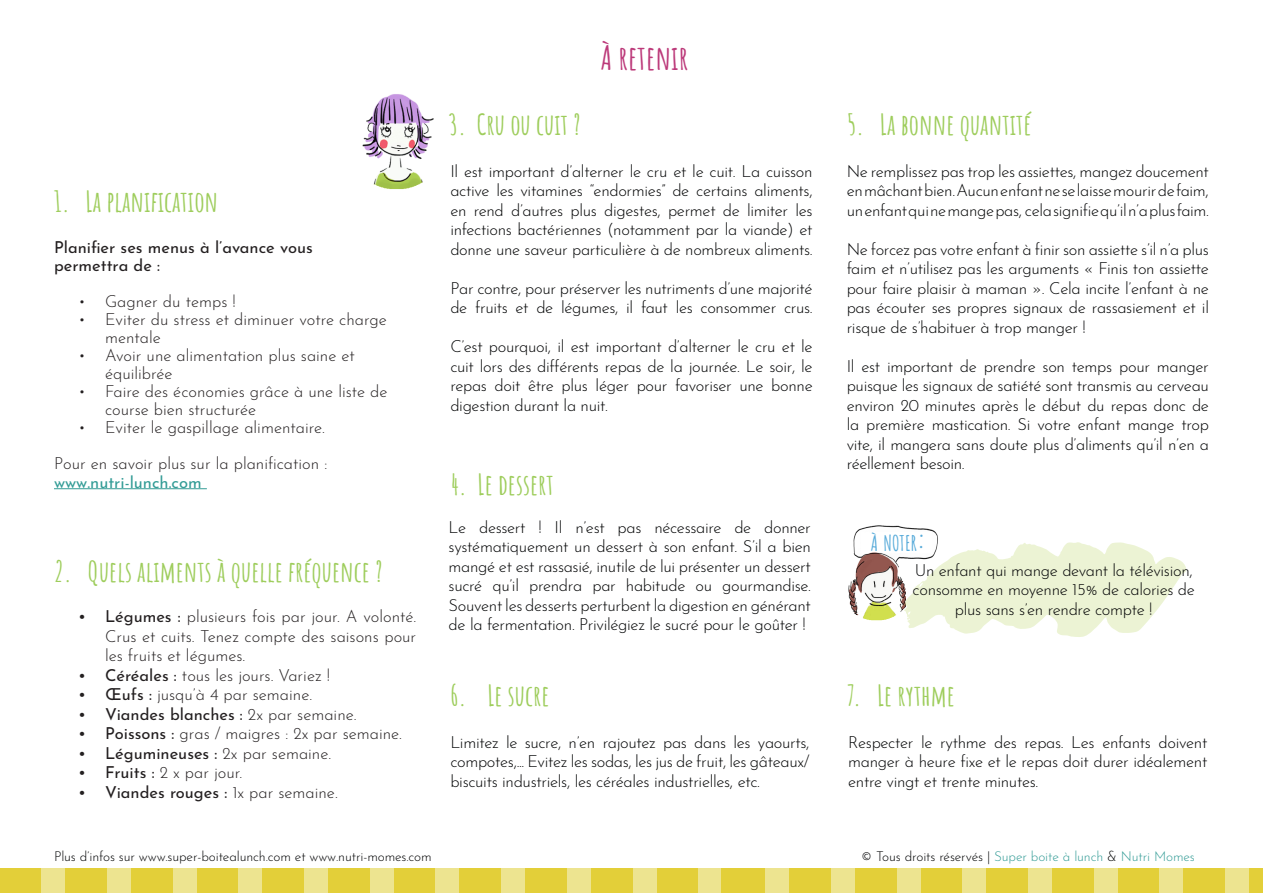
<style>
.page{position:relative;width:1263px;height:893px;background:#fff}
.page>*{position:absolute;margin:0;border:0;box-sizing:border-box;transform-origin:0 0}
.t1{font:700 33px "Amatic SC";color:#bc3a7a}
.t2{font:700 28.5px "Amatic SC";color:#9ecd5c}
.t3{font:700 21px "Amatic SC";color:#57aad9}
.t4{font:300 16.5px/19.5px "Josefin Sans";letter-spacing:-.02em;color:#010203;text-align:justify}
.t5{font:300 16.5px/18px "Josefin Sans";color:#231f20}
.t6{font:16.5px "Josefin Sans";color:#231f20}
.t7{font:16.5px "Josefin Sans";color:#339c96}
.t8{font:300 13.5px "Josefin Sans";letter-spacing:-.01em;color:#010203}
.t9{font:300 13.5px "Josefin Sans";letter-spacing:-.01em;color:#339c96}
.s1{font-weight:400}
.s2{font-weight:300}
.s3{font-size:30px}
.s4{color:#010203}
</style>
<div class="page">
<img style="left:853px;top:525px;width:85px;height:26px">
<img style="left:848px;top:551px;width:56px;height:70px">
<img style="left:362px;top:94px;width:71px;height:95px">
<hr style="left:54px;top:488px;width:153px;height:1px;background:#339c96">
<div style="left:0;top:868px;width:831px;height:25px;background:#e3cf39"></div>
<div style="left:41px;top:868px;width:24px;height:25px;background:#ede490"></div>
<div style="left:107px;top:868px;width:24px;height:25px;background:#ede490"></div>
<div style="left:173px;top:868px;width:23px;height:25px;background:#ede490"></div>
<div style="left:238px;top:868px;width:24px;height:25px;background:#ede490"></div>
<div style="left:304px;top:868px;width:24px;height:25px;background:#ede490"></div>
<div style="left:370px;top:868px;width:24px;height:25px;background:#ede490"></div>
<div style="left:435px;top:868px;width:24px;height:25px;background:#ede490"></div>
<div style="left:501px;top:868px;width:24px;height:25px;background:#ede490"></div>
<div style="left:567px;top:868px;width:24px;height:25px;background:#ede490"></div>
<div style="left:633px;top:868px;width:24px;height:25px;background:#ede490"></div>
<div style="left:698px;top:868px;width:24px;height:25px;background:#ede490"></div>
<div style="left:722px;top:868px;width:541px;height:25px;background:#e3cf39"></div>
<div style="left:765px;top:868px;width:24px;height:25px;background:#ede490"></div>
<div style="left:831px;top:868px;width:24px;height:25px;background:#ede490"></div>
<div style="left:896px;top:868px;width:24px;height:25px;background:#ede490"></div>
<div style="left:962px;top:868px;width:24px;height:25px;background:#ede490"></div>
<div style="left:1028px;top:868px;width:24px;height:25px;background:#ede490"></div>
<div style="left:1094px;top:868px;width:24px;height:25px;background:#ede490"></div>
<div style="left:1159px;top:868px;width:24px;height:25px;background:#ede490"></div>
<div style="left:1225px;top:868px;width:24px;height:25px;background:#ede490"></div>
<svg style="left:904px;top:542px;width:282px;height:95px"></svg>
<p class="t2" style="left:54px;top:179px;width:166px">1. La planification</p>
<p class="t6" style="left:54px;top:234px;width:260px">Planifier ses menus à l’avance vous</p>
<p class="t6" style="left:54px;top:252px;width:108px">permettra de :</p>
<p class="t5" style="left:78px;top:291px;width:159px">• Gagner du temps !</p>
<p class="t5" style="left:105px;top:309px;width:283px;text-indent:-27px">• Eviter du stress et diminuer votre charge mentale</p>
<p class="t5" style="left:105px;top:345px;width:251px;text-indent:-27px">• Avoir une alimentation plus saine et équilibrée</p>
<p class="t5" style="left:105px;top:381px;width:284px;text-indent:-27px">• Faire des économies grâce à une liste de course bien structurée</p>
<p class="t5" style="left:78px;top:417px;width:248px">• Eviter le gaspillage alimentaire.</p>
<p class="t5" style="left:54px;top:453px;width:275px">Pour en savoir plus sur la planification :</p>
<p class="t7" style="left:54px;top:468px;width:149px">www.nutri-lunch.com</p>
<p class="t2" style="left:54px;top:549px;width:330px">2. Quels aliments à quelle fréquence ?</p>
<p class="t5" style="left:105px;top:605px;width:313px;line-height:19.5px;text-align:justify;text-indent:-27px"><span class="s1">• Légumes :</span> plusieurs fois par jour. A volonté.<br>Crus et cuits. Tenez compte des saisons pour les fruits et légumes.</p>
<p class="t5" style="left:78px;top:664px;width:254px"><span class="s1">• Céréales :</span> tous les jours. Variez !</p>
<p class="t5" style="left:78px;top:684px;width:236px"><span class="s1">• Œufs :</span> jusqu’à 4 par semaine.</p>
<p class="t6" style="left:78px;top:700px;width:280px">• Viandes blanches : <span class="s2">2x par semaine.</span></p>
<p class="t5" style="left:78px;top:723px;width:325px"><span class="s1">• Poissons :</span> gras / maigres : 2x par semaine.</p>
<p class="t6" style="left:78px;top:739px;width:255px">• Légumineuses : <span class="s2">2x par semaine.</span></p>
<p class="t5" style="left:78px;top:762px;width:166px"><span class="s1">• Fruits :</span> 2 x par jour.</p>
<p class="t6" style="left:78px;top:778px;width:261px">• Viandes rouges : <span class="s2">1x par semaine.</span></p>
<p class="t1" style="left:601px;top:32px;width:89px">À retenir</p>
<p class="t2" style="left:449px;top:103px;width:134px">3. Cru ou cuit ?</p>
<p class="t2" style="left:847px;top:102px;width:186px">5. La bonne quantité</p>
<p class="t4" style="left:847px;top:160px;width:364px">Ne remplissez pas trop les assiettes, mangez doucement en mâchant bien. Aucun enfant ne se laisse mourir de faim, un enfant qui ne mange pas, cela signifie qu’il n’a plus faim.</p>
<p class="t4" style="left:847px;top:238px;width:364px">Ne forcez pas votre enfant à finir son assiette s’il n’a plus faim et n’utilisez pas les arguments « Finis ton assiette pour faire plaisir à maman ». Cela incite l’enfant à ne pas écouter ses propres signaux de rassasiement et il risque de s’habituer à trop manger !</p>
<p class="t4" style="left:847px;top:355px;width:364px">Il est important de prendre son temps pour manger puisque les signaux de satiété sont transmis au cerveau environ 20 minutes après le début du repas donc de la première mastication. Si votre enfant mange trop vite, il mangera sans doute plus d’aliments qu’il n’en a réellement besoin.</p>
<p class="t4" style="left:450px;top:160px;width:364px">Il est important d’alterner le cru et le cuit. La cuisson active les vitamines “endormies” de certains aliments, en rend d’autres plus digestes, permet de limiter les infections bactériennes (notamment par la viande) et donne une saveur particulière à de nombreux aliments.</p>
<p class="t4" style="left:450px;top:277px;width:364px">Par contre, pour préserver les nutriments d’une majorité de fruits et de légumes, il faut les consommer crus.</p>
<p class="t4" style="left:450px;top:335px;width:364px">C’est pourquoi, il est important d’alterner le cru et le cuit lors des différents repas de la journée. Le soir, le repas doit être plus léger pour favoriser une bonne digestion durant la nuit.</p>
<p class="t2" style="left:450px;top:463px;width:105px">4. Le dessert</p>
<p class="t4" style="left:449px;top:515px;width:364px">Le dessert ! Il n’est pas nécessaire de donner systématiquement un dessert à son enfant. S’il a bien mangé et est rassasié, inutile de lui présenter un dessert sucré qu’il prendra par habitude ou gourmandise.<br>Souvent les desserts perturbent la digestion en générant de la fermentation. Privilégiez le sucré pour le goûter !</p>
<p class="t2" style="left:450px;top:673px;width:101px">6. Le sucre</p>
<p class="t4" style="left:450px;top:731px;width:361px">Limitez le sucre, n’en rajoutez pas dans les yaourts, compotes,... Evitez les sodas, les jus de fruit, les gâteaux/ biscuits industriels, les céréales industrielles, etc.</p>
<p class="t3" style="left:871px;top:527px;width:57px">À NOTER<span class="s3">:</span></p>
<p class="t4" style="left:913px;top:559px;width:284px;text-align:center">Un enfant qui mange devant la télévision, consomme en moyenne 15% de calories de plus sans s’en rendre compte !</p>
<p class="t2" style="left:847px;top:673px;width:110px">7. Le rythme</p>
<p class="t4" style="left:848px;top:731px;width:361px">Respecter le rythme des repas. Les enfants doivent manger à heure fixe et le repas doit durer idéalement entre vingt et trente minutes.</p>
<p class="t8" style="left:54px;top:846px;width:379px">Plus d’infos sur www.super-boitealunch.com et www.nutri-momes.com</p>
<p class="t9" style="left:861px;top:846px;width:335px"><span class="s4">© Tous droits réservés |</span> Super boite à lunch <span class="s4">&amp;</span> Nutri Momes</p>
</div>
